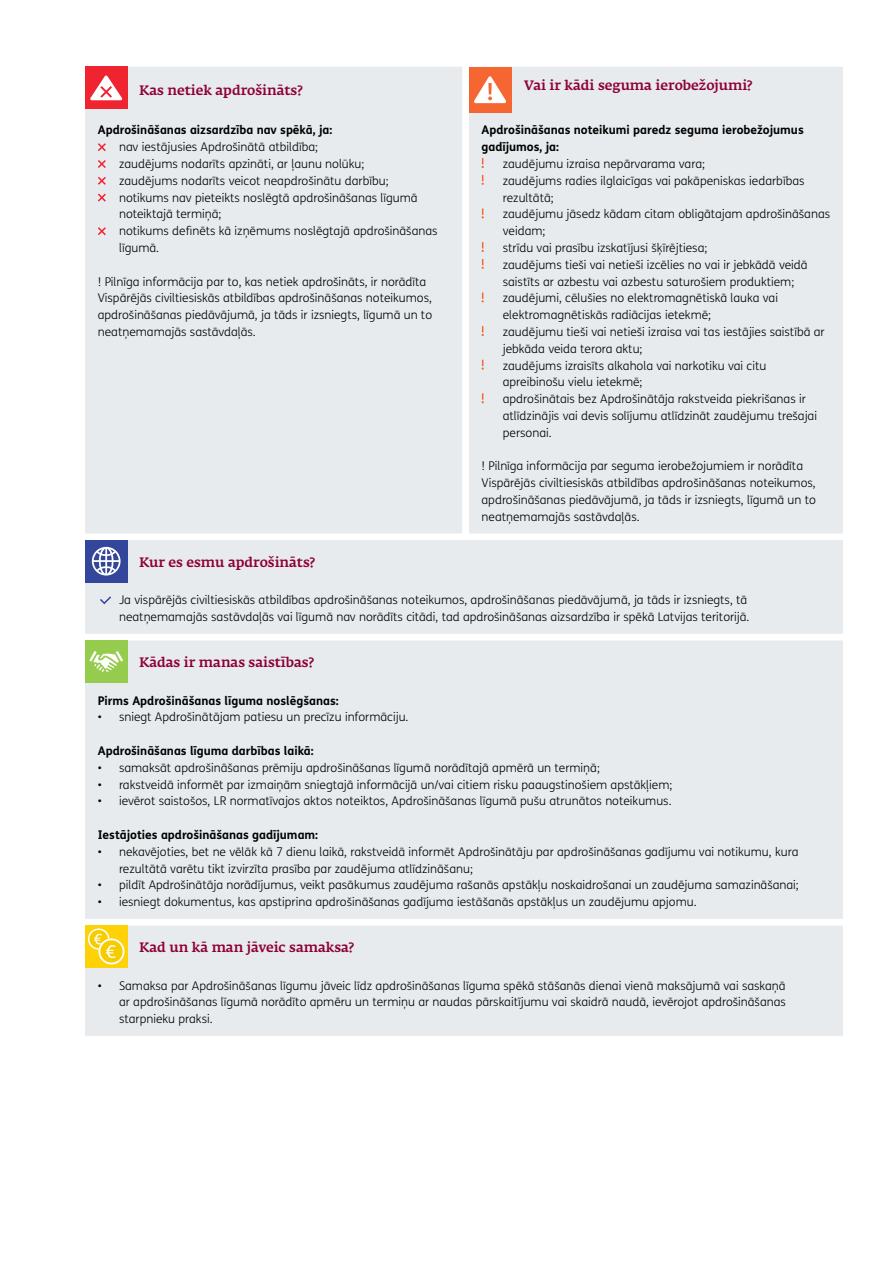
<style>
.page{position:relative;width:893px;height:1263px;background:#fff}
.page>*{position:absolute;margin:0;border:0;box-sizing:border-box;transform-origin:0 0}
.t1{font:500 13.5px "Fedra Serif A Pro";color:#8e0038}
.t2{font:300 12px/16.8px "FS Me";color:#000}
.t3{font:700 12px/16.8px "FS Me";color:#000}
</style>
<div class="page">
<div style="left:85px;top:67px;width:758px;height:969px;background:#e8ebee"></div>
<div style="left:85px;top:67px;width:42px;height:42px;background:#f02430"></div>
<svg style="left:90px;top:76px;width:32px;height:24px"></svg>
<div style="left:469px;top:67px;width:42px;height:46px;background:#f56633"></div>
<svg style="left:474px;top:76px;width:32px;height:27px"></svg>
<svg style="left:96px;top:142px;width:11px;height:44px"></svg>
<svg style="left:96px;top:192px;width:11px;height:11px"></svg>
<svg style="left:96px;top:226px;width:11px;height:11px"></svg>
<svg style="left:482px;top:158px;width:2px;height:10px"></svg>
<svg style="left:482px;top:175px;width:2px;height:10px"></svg>
<svg style="left:482px;top:208px;width:2px;height:10px"></svg>
<svg style="left:482px;top:242px;width:2px;height:10px"></svg>
<svg style="left:482px;top:259px;width:2px;height:10px"></svg>
<svg style="left:482px;top:292px;width:2px;height:10px"></svg>
<svg style="left:482px;top:326px;width:2px;height:10px"></svg>
<svg style="left:482px;top:360px;width:2px;height:10px"></svg>
<svg style="left:482px;top:393px;width:2px;height:10px"></svg>
<div style="left:85px;top:540px;width:42px;height:42px;background:#33469b"></div>
<svg style="left:92px;top:547px;width:29px;height:28px"></svg>
<svg style="left:98px;top:595px;width:15px;height:10px"></svg>
<div style="left:85px;top:640px;width:42px;height:42px;background:#96cc4d"></div>
<svg style="left:89px;top:651px;width:34px;height:21px"></svg>
<div style="left:85px;top:925px;width:42px;height:43px;background:#ffd107"></div>
<svg style="left:88px;top:928px;width:36px;height:36px"></svg>
<p class="t1" style="left:139px;top:82px;width:165px">Kas netiek apdrošināts?</p>
<p class="t1" style="left:524px;top:77px;width:230px">Vai ir kādi seguma ierobežojumi?</p>
<p class="t3" style="left:98px;top:121px;width:236px">Apdrošināšanas aizsardzība nav spēkā, ja:</p>
<p class="t2" style="left:119px;top:138px;width:320px">nav iestājusies Apdrošinātā atbildība;<br>zaudējums nodarīts apzināti, ar ļaunu nolūku;<br>zaudējums nodarīts veicot neapdrošinātu darbību; notikums nav pieteikts noslēgtā apdrošināšanas līgumā noteiktajā termiņā;<br>notikums definēts kā izņēmums noslēgtajā apdrošināšanas līgumā.</p>
<p class="t2" style="left:98px;top:273px;width:336px">! Pilnīga informācija par to, kas netiek apdrošināts, ir norādīta Vispārējās civiltiesiskās atbildības apdrošināšanas noteikumos, apdrošināšanas piedāvājumā, ja tāds ir izsniegts, līgumā un to neatņemamajās sastāvdaļās.</p>
<p class="t3" style="left:482px;top:121px;width:324px">Apdrošināšanas noteikumi paredz seguma ierobežojumus gadījumos, ja:</p>
<p class="t2" style="left:503px;top:155px;width:329px">zaudējumu izraisa nepārvarama vara;<br>zaudējums radies ilglaicīgas vai pakāpeniskas iedarbības rezultātā;<br>zaudējumu jāsedz kādam citam obligātajam apdrošināšanas veidam;<br>strīdu vai prasību izskatījusi šķīrējtiesa;<br>zaudējums tieši vai netieši izcēlies no vai ir jebkādā veidā saistīts ar azbestu vai azbestu saturošiem produktiem; zaudējumi, cēlušies no elektromagnētiskā lauka vai elektromagnētiskās radiācijas ietekmē;<br>zaudējumu tieši vai netieši izraisa vai tas iestājies saistībā ar jebkāda veida terora aktu;<br>zaudējums izraisīts alkahola vai narkotiku vai citu apreibinošu vielu ietekmē;<br>apdrošinātais bez Apdrošinātāja rakstveida piekrišanas ir atlīdzinājis vai devis solījumu atlīdzināt zaudējumu trešajai personai.</p>
<p class="t2" style="left:482px;top:457px;width:336px">! Pilnīga informācija par seguma ierobežojumiem ir norādīta Vispārējās civiltiesiskās atbildības apdrošināšanas noteikumos, apdrošināšanas piedāvājumā, ja tāds ir izsniegts, līgumā un to neatņemamajās sastāvdaļās.</p>
<p class="t1" style="left:139px;top:554px;width:177px">Kur es esmu apdrošināts?</p>
<p class="t2" style="left:119px;top:591px;width:632px">Ja vispārējās civiltiesiskās atbildības apdrošināšanas noteikumos, apdrošināšanas piedāvājumā, ja tāds ir izsniegts, tā neatņemamajās sastāvdaļās vai līgumā nav norādīts citādi, tad apdrošināšanas aizsardzība ir spēkā Latvijas teritorijā.</p>
<p class="t1" style="left:139px;top:654px;width:176px">Kādas ir manas saistības?</p>
<p class="t3" style="left:98px;top:691px;width:242px">Pirms Apdrošināšanas līguma noslēgšanas:</p>
<p class="t2" style="left:98px;top:708px;width:312px">• sniegt Apdrošinātājam patiesu un precīzu informāciju.</p>
<p class="t3" style="left:98px;top:742px;width:217px">Apdrošināšanas līguma darbības laikā:</p>
<p class="t2" style="left:98px;top:759px;width:504px">• samaksāt apdrošināšanas prēmiju apdrošināšanas līgumā norādītajā apmērā un termiņā;</p>
<p class="t2" style="left:98px;top:776px;width:576px">• rakstveidā informēt par izmaiņām sniegtajā informācijā un/vai citiem risku paaugstinošiem apstākļiem;</p>
<p class="t2" style="left:98px;top:792px;width:575px">• ievērot saistošos, LR normatīvajos aktos noteiktos, Apdrošināšanas līgumā pušu atrunātos noteikumus.</p>
<p class="t3" style="left:98px;top:826px;width:222px">Iestājoties apdrošināšanas gadījumam:</p>
<p class="t2" style="left:119px;top:843px;width:681px;text-indent:-21px">• nekavējoties, bet ne vēlāk kā 7 dienu laikā, rakstveidā informēt Apdrošinātāju par apdrošināšanas gadījumu vai notikumu, kura rezultātā varētu tikt izvirzīta prasība par zaudējuma atlīdzināšanu;</p>
<p class="t2" style="left:98px;top:876px;width:702px">• pildīt Apdrošinātāja norādījumus, veikt pasākumus zaudējuma rašanās apstākļu noskaidrošanai un zaudējuma samazināšanai;</p>
<p class="t2" style="left:98px;top:893px;width:600px">• iesniegt dokumentus, kas apstiprina apdrošināšanas gadījuma iestāšanās apstākļus un zaudējumu apjomu.</p>
<p class="t1" style="left:139px;top:939px;width:216px">Kad un kā man jāveic samaksa?</p>
<p class="t2" style="left:119px;top:977px;width:668px;text-align:justify;text-indent:-21px">• Samaksa par Apdrošināšanas līgumu jāveic līdz apdrošināšanas līguma spēkā stāšanās dienai vienā maksājumā vai saskaņā ar apdrošināšanas līgumā norādīto apmēru un termiņu ar naudas pārskaitījumu vai skaidrā naudā, ievērojot apdrošināšanas starpnieku praksi.</p>
</div>
